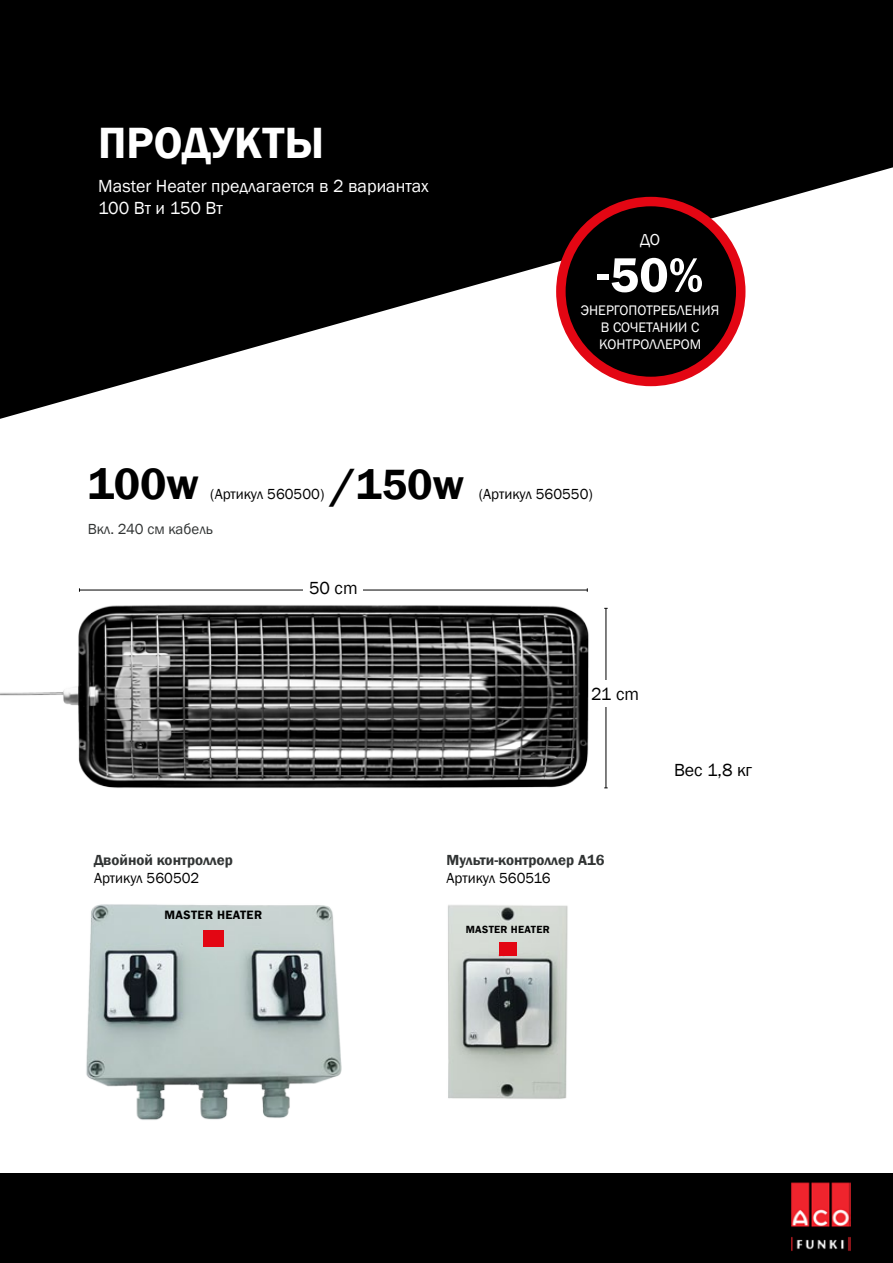
<style>
.page{position:relative;width:893px;height:1263px;background:#fff}
.page>*{position:absolute;margin:0;border:0;box-sizing:border-box;transform-origin:0 0}
.t1{font:600 50.4px "Franklin Gothic";color:#fff}
.t2{font:600 45px "Franklin Gothic";color:#fff}
.t3{font:600 45px "Franklin Gothic";color:#000}
.t4{font:600 43.5px "Franklin Gothic";color:#000}
.t5{font:18px/21.6px "Franklin Gothic";color:#fff}
.t6{font:18px "Franklin Gothic";color:#000}
.t7{font:16.2px "Franklin Gothic";color:#fff}
.t8{font:15px "Franklin Gothic";color:#000}
.t9{font:600 15px "Franklin Gothic";color:#313434}
.t10{font:15px "Franklin Gothic";color:#313434}
.t11{font:14.25px/17px "Franklin Gothic";color:#fff}
.t12{font:600 12.45px "Franklin Gothic";letter-spacing:.03em;color:#000}
.t13{font:600 10.65px "Franklin Gothic";letter-spacing:.03em;color:#000}
.s1{font-size:45px}
</style>
<div class="page">
<svg style="left:0;top:24px;width:893px;height:395px;fill:#000"></svg>
<img style="left:0;top:588px;width:608px;height:201px">
<img style="left:448px;top:905px;width:120px;height:194px">
<img style="left:86px;top:904px;width:255px;height:216px">
<div style="left:561px;top:202px;width:180px;height:179px;background:#000;border-radius:50%"></div>
<div style="left:556px;top:197px;width:189px;height:189px;border:9px solid #e30613;border-radius:50%"></div>
<hr style="left:79px;top:590px;width:508px;height:1px;background:#000">
<div style="left:304px;top:581px;width:59px;height:20px;background:#fff"></div>
<hr style="left:606px;top:608px;width:1px;height:180px;background:#000">
<div style="left:591px;top:680px;width:52px;height:27px;background:#fff"></div>
<div style="left:203px;top:930px;width:6px;height:16px;background:#e30613"></div>
<div style="left:210px;top:930px;width:7px;height:16px;background:#e30613"></div>
<div style="left:217px;top:930px;width:7px;height:16px;background:#e30613"></div>
<div style="left:499px;top:942px;width:5px;height:14px;background:#e30613"></div>
<div style="left:505px;top:942px;width:6px;height:14px;background:#e30613"></div>
<div style="left:511px;top:942px;width:6px;height:14px;background:#e30613"></div>
<div style="left:0;top:1174px;width:893px;height:89px;background:#000"></div>
<div style="left:0;top:0;width:893px;height:24px;background:#000"></div>
<img style="left:791px;top:1182px;width:59px;height:69px">
<h2 class="t2" style="left:98px;top:115px;width:228px">ПРОДУКТЫ</h2>
<p class="t5" style="left:98px;top:176px;width:332px">Master Heater предлагается в 2 вариантах<br>100 Вт и 150 Вт</p>
<p class="t7" style="left:640px;top:229px;width:20px">До</p>
<h1 class="t1" style="left:597px;top:244px;width:108px">-50%</h1>
<p class="t11" style="left:581px;top:302px;width:42px">эн ергопот</p>
<p class="t11" style="left:599px;top:302px;width:122px;text-indent:54px">реблен ия в сочетании с<br>конт</p>
<p class="t11" style="left:632px;top:336px;width:70px">роллером</p>
<h2 class="t3" style="left:88px;top:456px;width:113px">100w</h2>
<h3 class="t4" style="left:332px;top:458px;width:134px"><span class="s1">/</span>150w</h3>
<p class="t8" style="left:210px;top:485px;width:116px">(Артикул 560500)</p>
<p class="t10" style="left:88px;top:519px;width:127px">Вкл. 240 см кабель</p>
<p class="t8" style="left:479px;top:485px;width:116px">(Артикул 560550)</p>
<p class="t6" style="left:309px;top:577px;width:50px">50 cm</p>
<p class="t6" style="left:591px;top:683px;width:50px">21 cm</p>
<p class="t6" style="left:674px;top:759px;width:80px">Вес 1,8 кг</p>
<p class="t9" style="left:94px;top:851px;width:140px">Двойной контроллер</p>
<p class="t8" style="left:94px;top:869px;width:107px">Артикул 560502</p>
<p class="t12" style="left:165px;top:907px;width:99px">MASTER HEATER</p>
<p class="t9" style="left:447px;top:851px;width:160px">Мульти-контроллер A16</p>
<p class="t8" style="left:447px;top:869px;width:105px">Артикул 560516</p>
<p class="t13" style="left:466px;top:923px;width:86px">MASTER HEATER</p>
</div>
